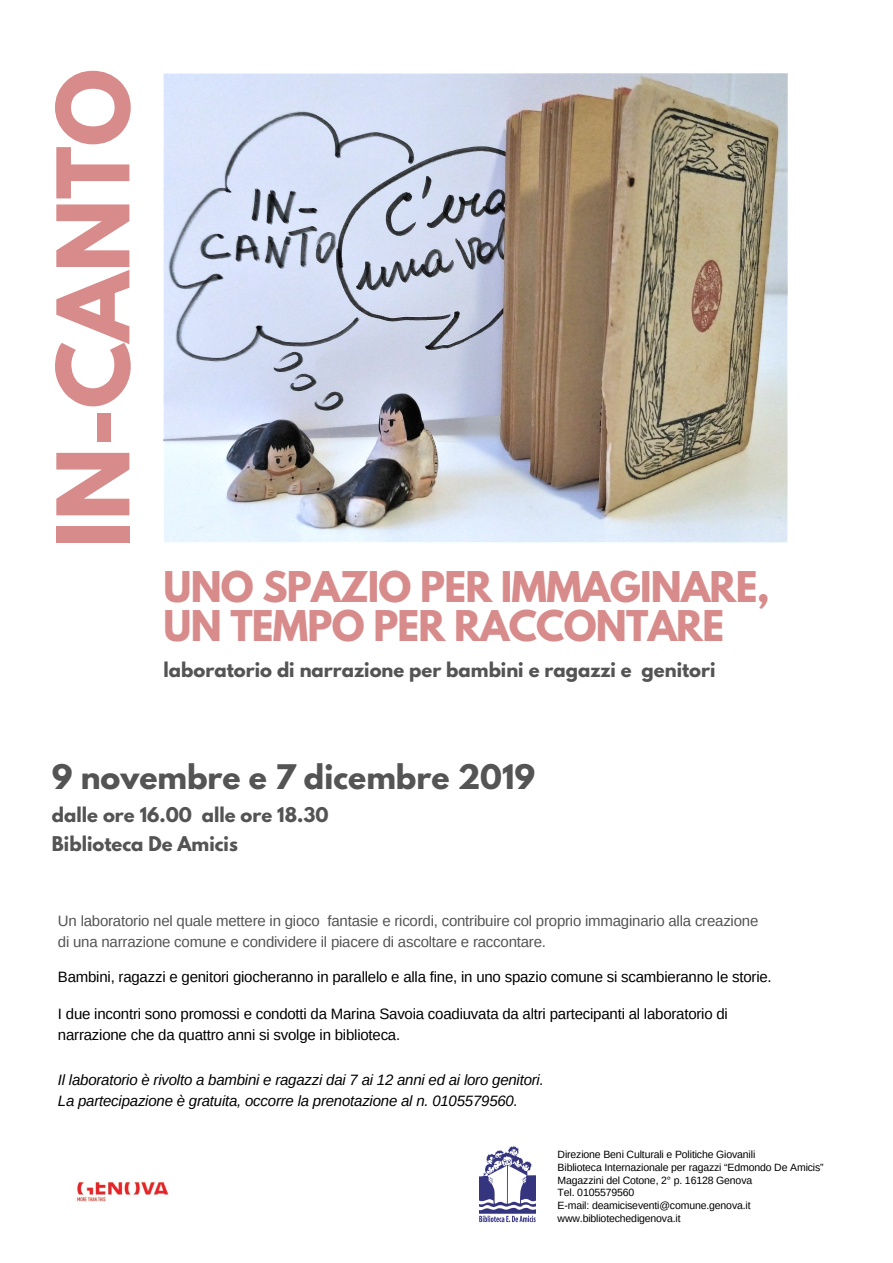
<style>
.page{position:relative;width:893px;height:1263px;background:#fff}
.page>*{position:absolute;margin:0;border:0;box-sizing:border-box;transform-origin:0 0}
.t1{font:700 88.5px "League Spartan";color:#d88b8b}
.t2{font:700 37.5px/38.8px "League Spartan";letter-spacing:-.02em;color:#d88b8b}
.t3{font:700 30px "League Spartan";color:#545454}
.t4{font:700 18px/29.1px "League Spartan";color:#545454}
.t5{font:15px/20.9px "Arimo";letter-spacing:-.015em;color:#000}
.t6{font:15px/20.9px "Arimo";letter-spacing:-.015em;color:#545454}
.t7{font:italic 15px/20.9px "Arimo";letter-spacing:-.015em;color:#000}
.t8{font:10.5px/12.8px "Arimo";letter-spacing:-.015em;color:#000}
</style>
<div class="page">
<img style="left:479px;top:1145px;width:57px;height:78px">
<img style="left:77px;top:1182px;width:92px;height:20px">
<img style="left:164px;top:74px;width:624px;height:468px">
<h1 class="t1" style="left:50px;top:548px;width:481px;rotate:-90deg">IN-CANTO</h1>
<h2 class="t2" style="left:164px;top:573px;width:607px">UNO SPAZIO PER IMMAGINARE,<br>UN TEMPO PER RACCONTARE</h2>
<p class="t4" style="left:164px;top:657px;width:553px">laboratorio di narrazione per bambini e ragazzi e genitori</p>
<h3 class="t3" style="left:52px;top:762px;width:485px">9 novembre e 7 dicembre 2019</h3>
<p class="t4" style="left:52px;top:802px;width:278px">dalle ore 16.00 alle ore 18.30<br>Biblioteca De Amicis</p>
<p class="t6" style="left:58px;top:910px;width:702px">Un laboratorio nel quale mettere in gioco fantasie e ricordi, contribuire col proprio immaginario alla creazione di una narrazione comune e condividere il piacere di ascoltare e raccontare.</p>
<p class="t5" style="left:58px;top:967px;width:715px">Bambini, ragazzi e genitori giocheranno in parallelo e alla fine, in uno spazio comune si scambieranno le storie.</p>
<p class="t5" style="left:58px;top:1004px;width:671px">I due incontri sono promossi e condotti da Marina Savoia coadiuvata da altri partecipanti al laboratorio di narrazione che da quattro anni si svolge in biblioteca.</p>
<p class="t7" style="left:58px;top:1069px;width:487px">Il laboratorio è rivolto a bambini e ragazzi dai 7 ai 12 anni ed ai loro genitori.<br>La partecipazione è gratuita, occorre la prenotazione al n. 0105579560.</p>
<p class="t8" style="left:557px;top:1148px;width:268px">Direzione Beni Culturali e Politiche Giovanili<br>Biblioteca Internazionale per ragazzi “Edmondo De Amicis” Magazzini del Cotone, 2° p. 16128 Genova<br>Tel. 0105579560<br>E-mail: deamiciseventi@comune.genova.it www.bibliotechedigenova.it</p>
</div>
